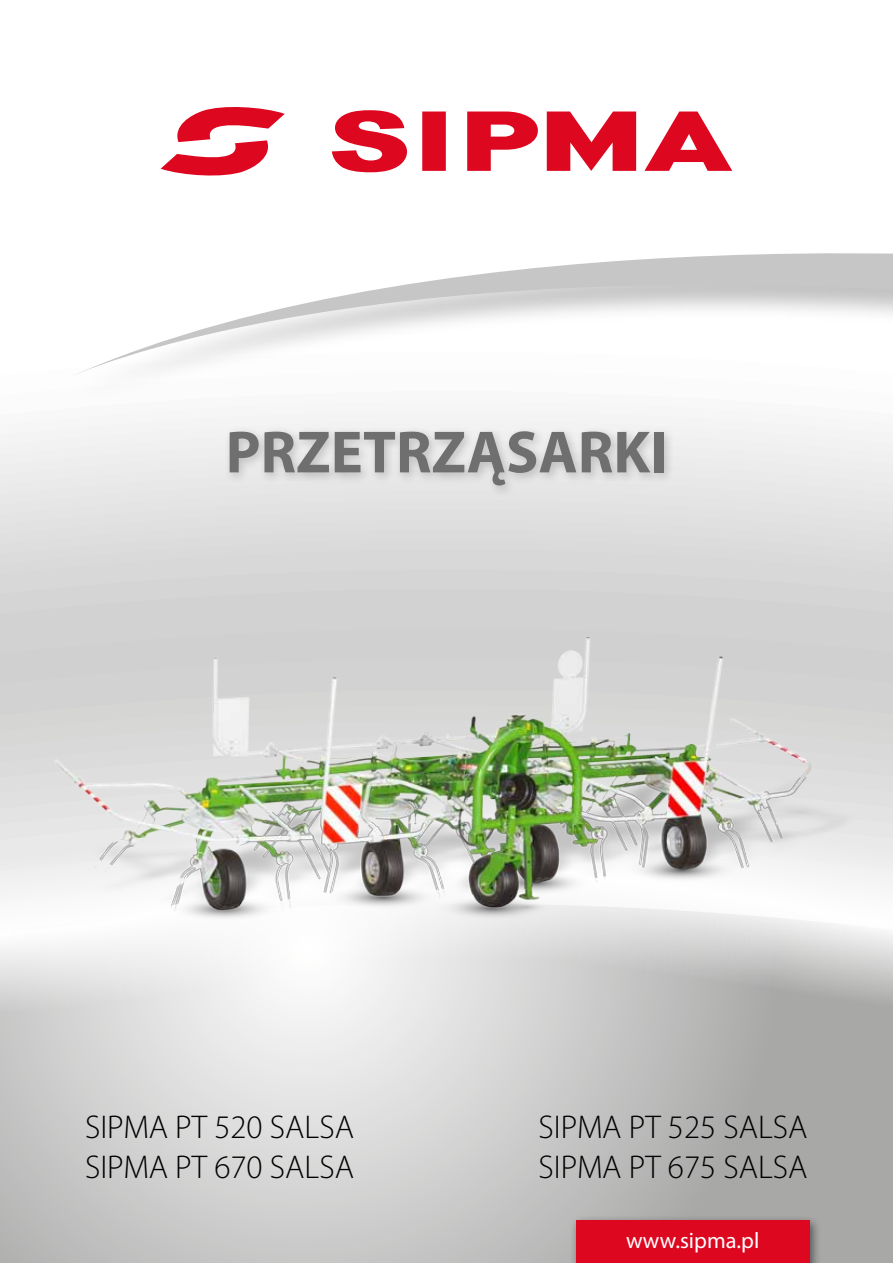
<style>
.page{position:relative;width:893px;height:1263px;background:#fff}
.page>*{position:absolute;margin:0;border:0;box-sizing:border-box;transform-origin:0 0}
.t1{font:700 60px "Myriad Pro";color:#706f6f}
.t2{font:300 33px/39.6px "Myriad Pro";color:#000}
.t3{font:22.5px "Myriad Pro";color:#fff}
</style>
<div class="page">
<svg style="left:0;top:1118px;width:893px;height:145px;background:#c2c2c1"></svg>
<svg style="left:0;top:151px;width:893px;height:381px"></svg>
<img style="left:50px;top:245px;width:843px;height:176px">
<svg style="left:67px;top:207px;width:826px;height:171px"></svg>
<svg style="left:161px;top:107px;width:124px;height:71px"></svg>
<svg style="left:332px;top:110px;width:400px;height:62px"></svg>
<div style="left:570px;top:1214px;width:252px;height:49px;background:#000;opacity:.5"></div>
<div style="left:576px;top:1220px;width:234px;height:43px;background:#dd0720"></div>
<img style="left:0;top:532px;width:893px;height:586px">
<div style="left:223px;top:425px;width:452px;height:73px;background:#000;opacity:.2"></div>
<h1 class="t1" style="left:226px;top:413px;width:443px">PRZETRZĄSARKI</h1>
<p class="t2" style="left:85px;top:1107px;width:270px">SIPMA PT 520 SALSA<br>SIPMA PT 670 SALSA</p>
<p class="t2" style="left:539px;top:1107px;width:270px">SIPMA PT 525 SALSA<br>SIPMA PT 675 SALSA</p>
<p class="t3" style="left:626px;top:1226px;width:135px">www.sipma.pl</p>
</div>
